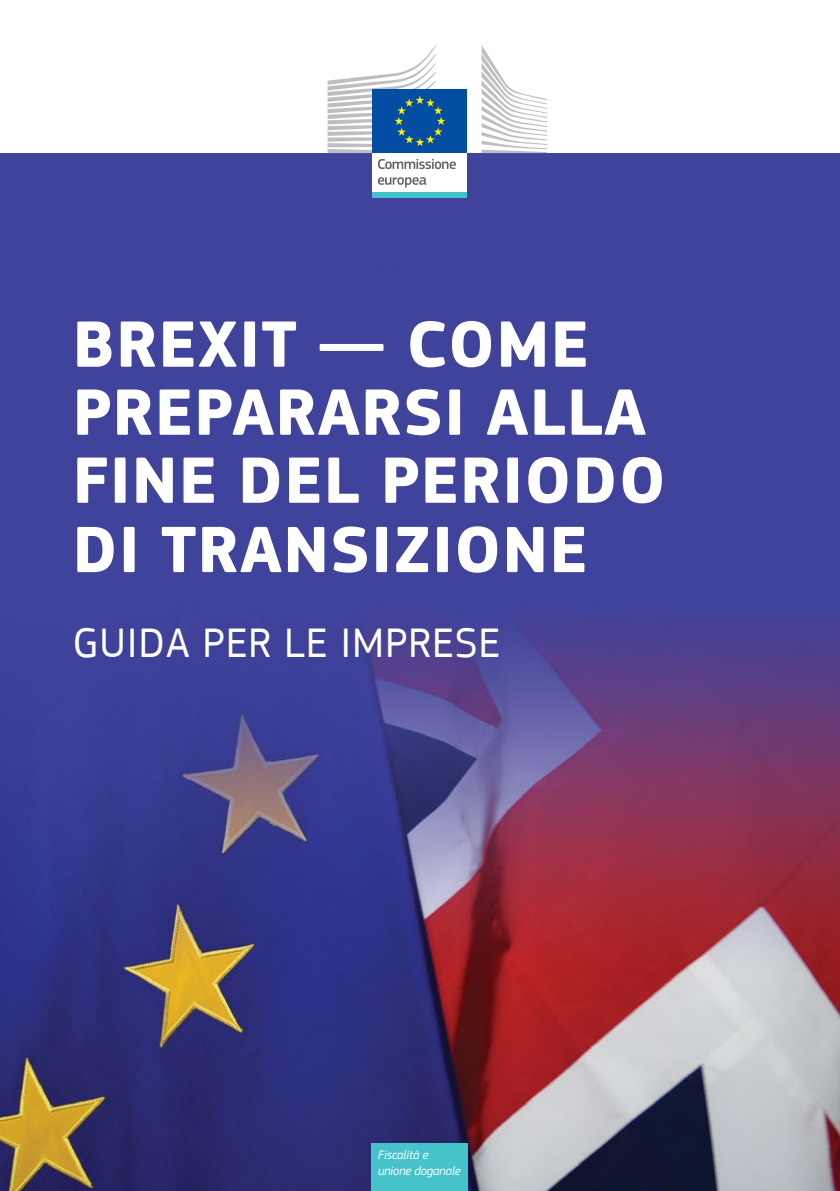
<style>
.page{position:relative;width:840px;height:1191px;background:#fff}
.page>*{position:absolute;margin:0;border:0;box-sizing:border-box;transform-origin:0 0}
.t1{font:700 68px/68.4px "EC Square Sans Pro";letter-spacing:.02em;color:#fff}
.t2{font:43.4px "EC Square Sans Pro";letter-spacing:.02em;color:#fff}
.list_-1{font:italic 12.8px/15.2px "EC Square Sans Pro";letter-spacing:-.01em;color:#fff}
</style>
<div class="page">
<img style="left:0;top:153px;width:839px;height:1038px">
<div style="left:371px;top:1143px;width:96px;height:48px;background:#46c2ca"></div>
<div style="left:372px;top:151px;width:95px;height:42px;background:#fff"></div>
<div style="left:372px;top:192px;width:95px;height:5px;background:#46c2ca"></div>
<svg style="left:481px;top:45px;width:66px;height:108px"></svg>
<div style="left:372px;top:90px;width:95px;height:63px;background:#034ea2"></div>
<svg style="left:327px;top:45px;width:118px;height:108px"></svg>
<svg style="left:378px;top:159px;width:77px;height:10px"></svg>
<svg style="left:378px;top:177px;width:48px;height:10px"></svg>
<p class="t1" style="left:73px;top:312px;width:594px">BREXIT — COME<br>PREPARARSI ALLA<br>FINE DEL PERIODO<br>DI TRANSIZIONE</p>
<p class="t2" style="left:72px;top:617px;width:429px">GUIDA PER LE IMPRESE</p>
<p class="list_-1" style="left:378px;top:1147px;width:84px">Fiscalità e unione doganale</p>
</div>
